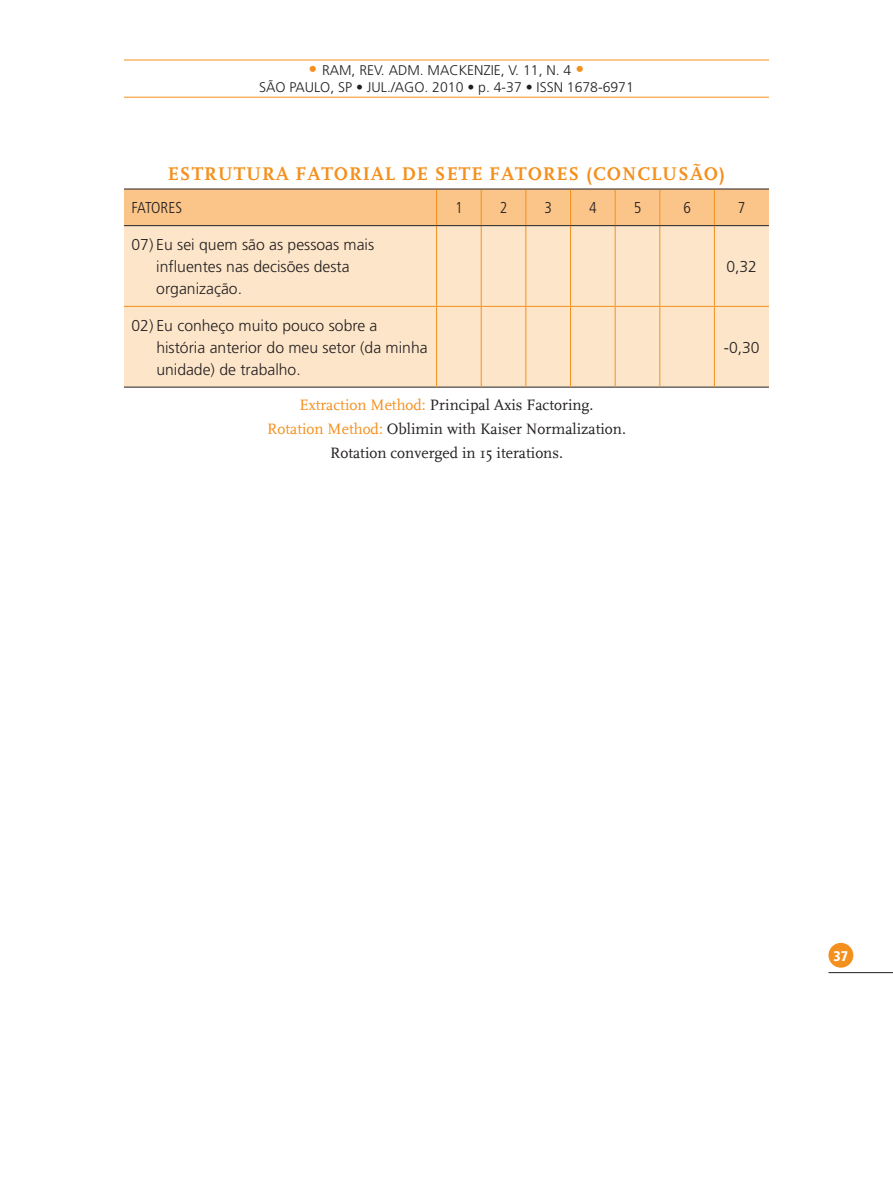
<style>
.page{position:relative;width:893px;height:1191px;background:#fff}
.page>*{position:absolute;margin:0;border:0;box-sizing:border-box;transform-origin:0 0}
.t1{font:700 19.25px "FF Scala Definitiver";letter-spacing:.05em;color:#f4901d}
.t2{font:300 15.75px/22.1px "Frutiger LT Std";color:#231f20}
.t3{font:15.75px/24.2px "FF Scala Definitive";color:#231f20;text-align:center}
.t4{font:300 condensed 15.75px "Frutiger LT Std";color:#231f20}
.t5{font:300 14px/16.8px "Frutiger LT Std";color:#231f20;text-align:center}
.t6{font:900 condensed 14px "Frutiger LT Std";color:#fff}
.s1{font-size:17.5px;color:#f4901d}
.s2{color:#f4901d}
</style>
<div class="page">
<div style="left:828px;top:943px;width:25px;height:24px;background:#f4901d;border-radius:50%"></div>
<hr style="left:828px;top:972px;width:65px;height:1px;background:#231f20">
<hr style="left:124px;top:97px;width:645px;height:1px;background:#f4901d">
<hr style="left:124px;top:60px;width:645px;height:1px;background:#f4901d">
<div style="left:124px;top:190px;width:645px;height:35px;background:#fbc488"></div>
<div style="left:124px;top:226px;width:645px;height:161px;background:#fde5c9"></div>
<hr style="left:124px;top:387px;width:313px;height:1px;background:#231f20">
<hr style="left:437px;top:387px;width:44px;height:1px;background:#231f20">
<hr style="left:481px;top:387px;width:45px;height:1px;background:#231f20">
<hr style="left:526px;top:387px;width:44px;height:1px;background:#231f20">
<hr style="left:570px;top:387px;width:45px;height:1px;background:#231f20">
<hr style="left:615px;top:387px;width:45px;height:1px;background:#231f20">
<hr style="left:660px;top:387px;width:54px;height:1px;background:#231f20">
<hr style="left:714px;top:387px;width:55px;height:1px;background:#231f20">
<hr style="left:124px;top:306px;width:313px;height:1px;background:#f4901d">
<hr style="left:437px;top:306px;width:44px;height:1px;background:#f4901d">
<hr style="left:481px;top:306px;width:45px;height:1px;background:#f4901d">
<hr style="left:526px;top:306px;width:44px;height:1px;background:#f4901d">
<hr style="left:570px;top:306px;width:45px;height:1px;background:#f4901d">
<hr style="left:615px;top:306px;width:45px;height:1px;background:#f4901d">
<hr style="left:660px;top:306px;width:54px;height:1px;background:#f4901d">
<hr style="left:714px;top:306px;width:55px;height:1px;background:#f4901d">
<hr style="left:436px;top:189px;width:1px;height:36px;background:#f4901d">
<hr style="left:481px;top:189px;width:1px;height:36px;background:#f4901d">
<hr style="left:525px;top:189px;width:1px;height:36px;background:#f4901d">
<hr style="left:570px;top:189px;width:1px;height:36px;background:#f4901d">
<hr style="left:615px;top:189px;width:1px;height:36px;background:#f4901d">
<hr style="left:659px;top:189px;width:1px;height:36px;background:#f4901d">
<hr style="left:714px;top:189px;width:1px;height:36px;background:#f4901d">
<hr style="left:436px;top:226px;width:1px;height:80px;background:#f4901d">
<hr style="left:481px;top:226px;width:1px;height:80px;background:#f4901d">
<hr style="left:525px;top:226px;width:1px;height:80px;background:#f4901d">
<hr style="left:570px;top:226px;width:1px;height:80px;background:#f4901d">
<hr style="left:615px;top:226px;width:1px;height:80px;background:#f4901d">
<hr style="left:659px;top:226px;width:1px;height:80px;background:#f4901d">
<hr style="left:714px;top:226px;width:1px;height:80px;background:#f4901d">
<hr style="left:436px;top:307px;width:1px;height:80px;background:#f4901d">
<hr style="left:481px;top:307px;width:1px;height:80px;background:#f4901d">
<hr style="left:525px;top:307px;width:1px;height:80px;background:#f4901d">
<hr style="left:570px;top:307px;width:1px;height:80px;background:#f4901d">
<hr style="left:615px;top:307px;width:1px;height:80px;background:#f4901d">
<hr style="left:659px;top:307px;width:1px;height:80px;background:#f4901d">
<hr style="left:714px;top:307px;width:1px;height:80px;background:#f4901d">
<hr style="left:124px;top:189px;width:313px;height:1px;background:#231f20">
<hr style="left:437px;top:189px;width:44px;height:1px;background:#231f20">
<hr style="left:481px;top:189px;width:45px;height:1px;background:#231f20">
<hr style="left:526px;top:189px;width:44px;height:1px;background:#231f20">
<hr style="left:570px;top:189px;width:45px;height:1px;background:#231f20">
<hr style="left:615px;top:189px;width:45px;height:1px;background:#231f20">
<hr style="left:660px;top:189px;width:54px;height:1px;background:#231f20">
<hr style="left:714px;top:189px;width:55px;height:1px;background:#231f20">
<hr style="left:124px;top:225px;width:313px;height:1px;background:#231f20">
<hr style="left:437px;top:225px;width:44px;height:1px;background:#231f20">
<hr style="left:481px;top:225px;width:45px;height:1px;background:#231f20">
<hr style="left:526px;top:225px;width:44px;height:1px;background:#231f20">
<hr style="left:570px;top:225px;width:45px;height:1px;background:#231f20">
<hr style="left:615px;top:225px;width:45px;height:1px;background:#231f20">
<hr style="left:660px;top:225px;width:54px;height:1px;background:#231f20">
<hr style="left:714px;top:225px;width:55px;height:1px;background:#231f20">
<p class="t5" style="left:259px;top:62px;width:376px"><span class="s1">•</span> RAM, REV. ADM. MACKENZIE, V. 11, N. 4 <span class="s1">•<br></span>SÃO PAULO, SP • JUL./AGO. 2010 • p. 4-37 • ISSN 1678-6971</p>
<p class="t1" style="left:168px;top:163px;width:559px">ESTRUTURA FATORIAL DE SETE FATORES (CONCLUSÃO)</p>
<p class="t4" style="left:131px;top:199px;width:52px">FATORES</p>
<p class="t4" style="left:455px;top:199px;width:9px">1</p>
<p class="t4" style="left:500px;top:199px;width:9px">2</p>
<p class="t4" style="left:544px;top:199px;width:9px">3</p>
<p class="t4" style="left:589px;top:199px;width:9px">4</p>
<p class="t4" style="left:634px;top:199px;width:9px">5</p>
<p class="t4" style="left:683px;top:199px;width:9px">6</p>
<p class="t4" style="left:738px;top:199px;width:9px">7</p>
<p class="t2" style="left:156px;top:234px;width:219px;text-indent:-25px">07) Eu sei quem são as pessoas mais influentes nas decisões desta organização.</p>
<p class="t2" style="left:726px;top:256px;width:32px">0,32</p>
<p class="t2" style="left:156px;top:314px;width:273px;text-indent:-25px">02) Eu conheço muito pouco sobre a história anterior do meu setor (da minha unidade) de trabalho.</p>
<p class="t3" style="left:267px;top:393px;width:360px"><span class="s2">Extraction Method:</span> Principal Axis Factoring.<br><span class="s2">Rotation Method:</span> Oblimin with Kaiser Normalization.<br>Rotation converged in 15 iterations.</p>
<p class="t2" style="left:724px;top:336px;width:37px">-0,30</p>
<p class="t6" style="left:834px;top:947px;width:16px">37</p>
</div>
